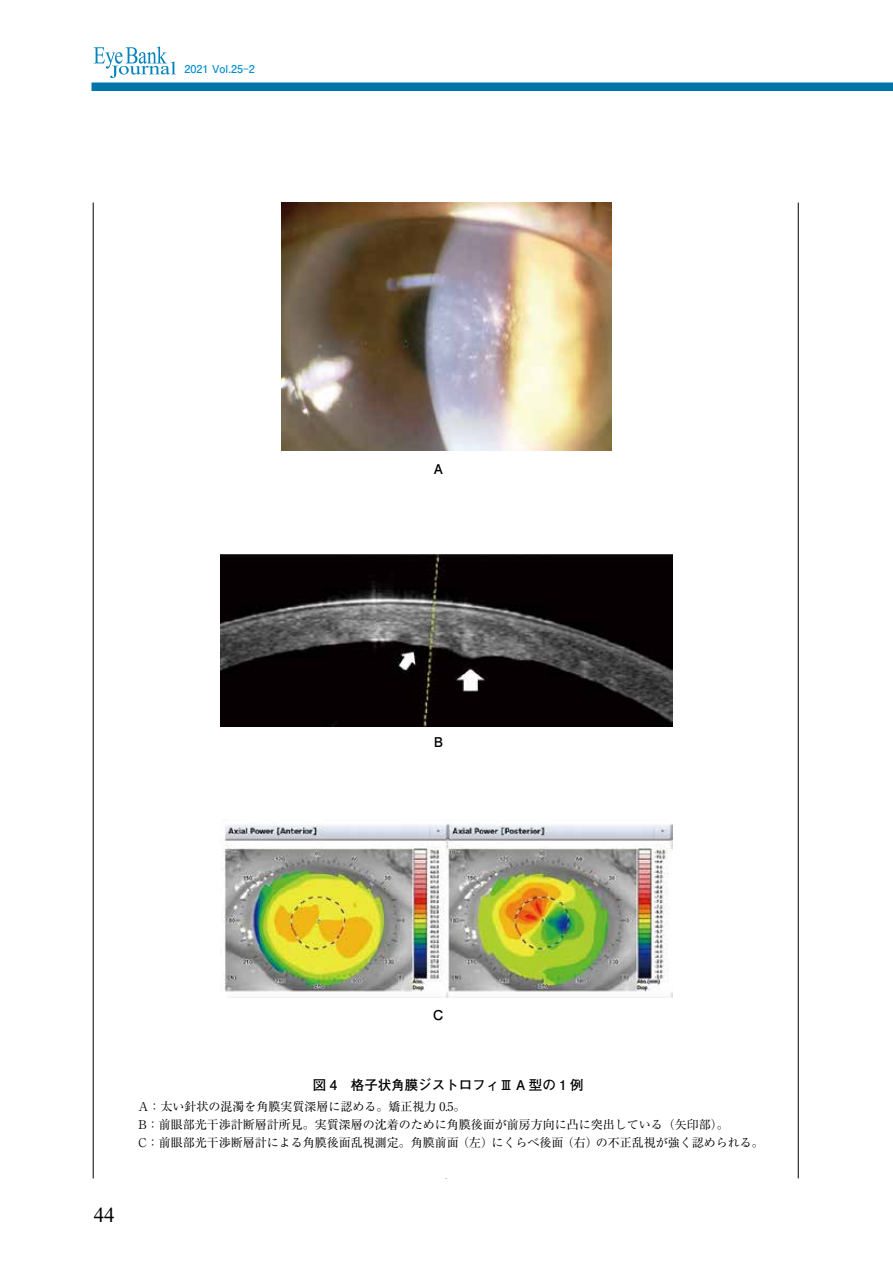
<style>
.page{position:relative;width:893px;height:1263px;background:#fff}
.page>*{position:absolute;margin:0;border:0;box-sizing:border-box;transform-origin:0 0}
.t1{font:21px "Times New Roman";color:#000}
.t2{font:700 13.5px "Futo Go B101 Pr 6";color:#000}
.t3{font:12px/18px "Ryumin Pr 6 N";color:#000}
.t4{font:700 10.8px "Futo Go B101 Pr 6";color:#008dcb}
</style>
<div class="page">
<svg style="left:94px;top:47px;width:82px;height:31px"></svg>
<div style="left:92px;top:83px;width:801px;height:8px;background:#0075a9"></div>
<hr style="left:798px;top:203px;width:1px;height:975px;background:#000">
<hr style="left:93px;top:203px;width:1px;height:975px;background:#000">
<img style="left:282px;top:203px;width:329px;height:247px">
<img style="left:221px;top:555px;width:451px;height:171px">
<img style="left:222px;top:823px;width:451px;height:175px">
<p class="t4" style="left:184px;top:61px;width:72px">2021 Vol.25<sup>-</sup>2</p>
<p class="t2" style="left:434px;top:458px;width:11px">A</p>
<p class="t2" style="left:434px;top:731px;width:11px">B</p>
<h1 class="t1" style="left:94px;top:1200px;width:22px">44</h1>
<p class="t2" style="left:433px;top:1004px;width:12px">C</p>
<p class="t2" style="left:313px;top:1074px;width:272px">図 4　格子状角膜ジストロフィⅢ A 型の 1 例</p>
<p class="t3" style="left:139px;top:1097px;width:627px">A：太い針状の混濁を角膜実質深層に認める。矯正視力 0.5。<br>B：前眼部光干渉計断層計所見。実質深層の沈着のために角膜後面が前房方向に凸に突出している（矢印部）。<br>C：前眼部光干渉断層計による角膜後面乱視測定。角膜前面（左）にくらべ後面（右）の不正乱視が強く認められる。</p>
</div>
